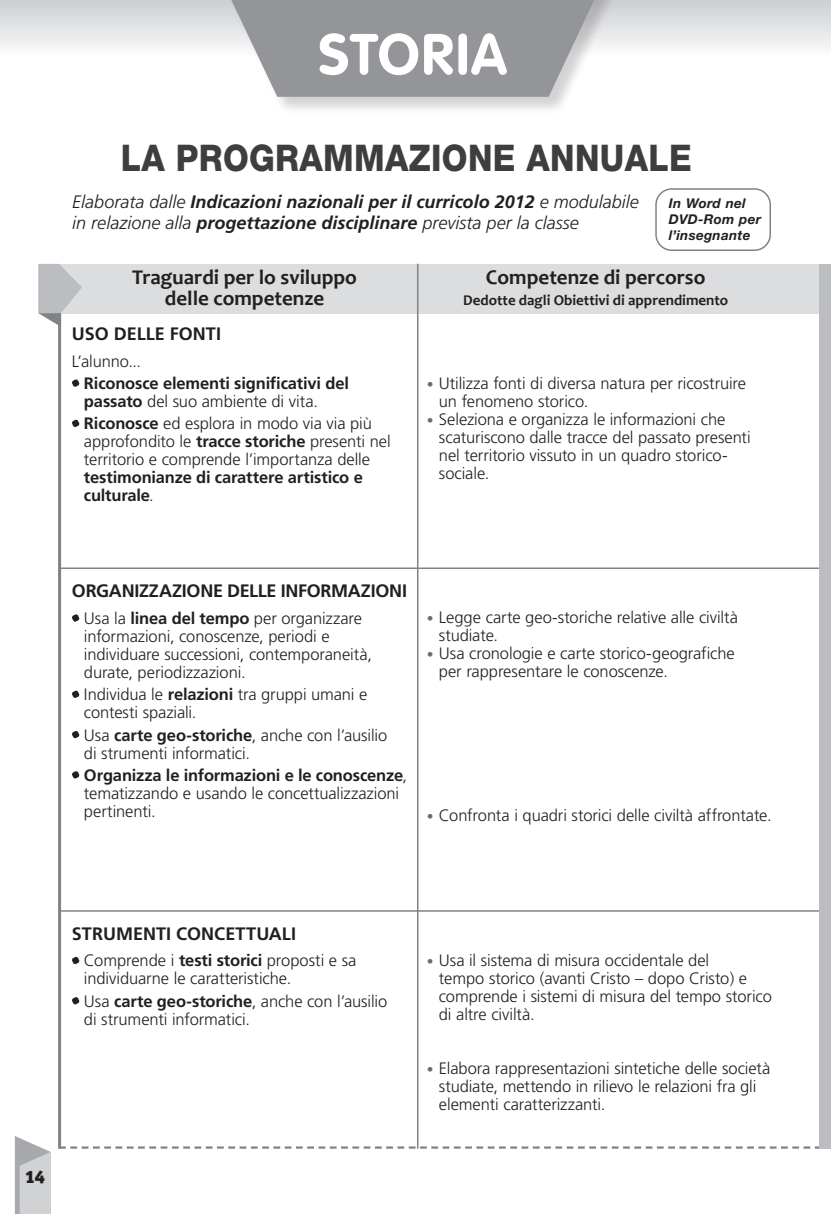
<style>
.page{position:relative;width:831px;height:1214px;background:#fff}
.page>*{position:absolute;margin:0;border:0;box-sizing:border-box;transform-origin:0 0}
.t1{font:700 57px "VAG Rounded Std";letter-spacing:.025em;color:#fff}
.t2{font:800 36.75px "Helvetica Neue LT Std";letter-spacing:.01em;color:#3e3e3f;scale:.9 1}
.t3{font:700 21px/21px "Candara";color:#231f20;text-align:center}
.t4{font:italic 700 18px/21px "Frutiger";color:#231f20}
.t5{font:700 18px "Frutiger";letter-spacing:-.005em;color:#231f20}
.t6{font:900 18px "Officina Ser ITC";color:#231f20}
.t7{font:300 16.5px/18px "Frutiger";letter-spacing:-.005em;color:#231f20}
.t8{font:700 16.5px/18px "Frutiger";letter-spacing:-.01em;color:#231f20}
.t9{font:700 15px "Candara";color:#231f20}
.t10{font:italic 700 13.5px/15.8px "Helvetica Neue LT Std";letter-spacing:.02em;color:#231f20}
.s1{font-weight:300}
.s2{font-weight:700}
.s3{font-size:13.5px;color:#6c6d70}
</style>
<div class="page">
<div style="left:0;top:0;width:829px;height:57px;background:linear-gradient(to bottom,#ccced0,#fdfdfd)"></div>
<svg style="left:829px;top:1px;width:1px;height:46px"></svg>
<div style="left:222px;top:0;width:399px;height:115px;background:#231f20;opacity:.2"></div>
<svg style="left:221px;top:0;width:383px;height:97px;background:#a2a4a6"></svg>
<div style="left:58px;top:264px;width:772px;height:49px;background:#dcdddf"></div>
<svg style="left:38px;top:264px;width:44px;height:63px"></svg>
<hr style="left:58px;top:313px;width:3px;height:835px;background:#808285">
<div style="left:655px;top:188px;width:115px;height:63px;border:2px solid #808285;border-radius:16px"></div>
<svg style="left:72px;top:379px;width:8px;height:8px"></svg>
<svg style="left:72px;top:419px;width:8px;height:8px"></svg>
<svg style="left:72px;top:614px;width:8px;height:8px"></svg>
<svg style="left:72px;top:690px;width:8px;height:8px"></svg>
<svg style="left:72px;top:731px;width:8px;height:7px"></svg>
<svg style="left:72px;top:771px;width:8px;height:7px"></svg>
<svg style="left:72px;top:956px;width:8px;height:8px"></svg>
<svg style="left:72px;top:997px;width:8px;height:7px"></svg>
<hr style="left:59px;top:567px;width:771px;height:2px;background:#808285">
<hr style="left:59px;top:910px;width:771px;height:1px;background:#808285">
<hr style="left:417px;top:264px;width:1px;height:884px;background:#808285">
<svg style="left:61px;top:1146px;width:757px;height:2px"></svg>
<div style="left:818px;top:264px;width:12px;height:884px;background:#bcbdc0"></div>
<svg style="left:15px;top:1136px;width:36px;height:77px;background:#cacacd"></svg>
<h1 class="t1" style="left:318px;top:21px;width:190px">STORIA</h1>
<h2 class="t2" style="left:121px;top:136px;width:635px">LA PROGRAMMAZIONE ANNUALE</h2>
<p class="t10" style="left:668px;top:195px;width:94px">In Word nel<br>DVD-Rom per l’insegnante</p>
<p class="t4" style="left:72px;top:191px;width:568px"><span class="s1">Elaborata dalle</span> Indicazioni nazionali per il curricolo 2012 <span class="s1">e modulabile in relazione alla</span> progettazione disciplinare <span class="s1">prevista per la classe</span></p>
<p class="t3" style="left:132px;top:267px;width:226px">Traguardi per lo sviluppo delle competenze</p>
<p class="t3" style="left:486px;top:267px;width:221px">Competenze di percorso</p>
<p class="t9" style="left:463px;top:291px;width:267px">Dedotte dagli Obiettivi di apprendimento</p>
<p class="t5" style="left:72px;top:323px;width:151px">USO DELLE FONTI</p>
<p class="t7" style="left:72px;top:352px;width:71px">L’alunno...</p>
<p class="t8" style="left:84px;top:374px;width:266px">Riconosce elementi significativi del passato <span class="s1">del suo ambiente di vita.</span></p>
<p class="t7" style="left:84px;top:414px;width:308px"><span class="s2">Riconosce</span> ed esplora in modo via via più approfondito le <span class="s2">tracce storiche</span> presenti nel territorio e comprende l’importanza delle</p>
<p class="t8" style="left:84px;top:468px;width:280px">testimonianze di carattere artistico e culturale<span class="s1">.</span></p>
<p class="t7" style="left:439px;top:374px;width:309px;text-indent:-12px"><span class="s3">•</span> Utilizza fonti di diversa natura per ricostruire un fenomeno storico.</p>
<p class="t7" style="left:439px;top:410px;width:313px;text-indent:-12px"><span class="s3">•</span> Seleziona e organizza le informazioni che scaturiscono dalle tracce del passato presenti nel territorio vissuto in un quadro storico&shy;sociale.</p>
<p class="t5" style="left:72px;top:580px;width:336px">ORGANIZZAZIONE DELLE INFORMAZIONI</p>
<p class="t7" style="left:84px;top:609px;width:289px">Usa la <span class="s2">linea del tempo</span> per organizzare informazioni, conoscenze, periodi e individuare successioni, contemporaneità, durate, periodizzazioni.</p>
<p class="t7" style="left:84px;top:685px;width:285px">Individua le <span class="s2">relazioni</span> tra gruppi umani e contesti spaziali.</p>
<p class="t7" style="left:84px;top:725px;width:305px">Usa <span class="s2">carte geo-storiche</span>, anche con l’ausilio di strumenti informatici.</p>
<p class="t7" style="left:84px;top:766px;width:324px"><span class="s2">Organizza le informazioni e le conoscenze</span>, tematizzando e usando le concettualizzazioni pertinenti.</p>
<p class="t7" style="left:439px;top:608px;width:300px;text-indent:-12px"><span class="s3">•</span> Legge carte geo-storiche relative alle civiltà studiate.</p>
<p class="t7" style="left:439px;top:644px;width:297px;text-indent:-12px"><span class="s3">•</span> Usa cronologie e carte storico-geografiche per rappresentare le conoscenze.</p>
<p class="t7" style="left:427px;top:806px;width:346px"><span class="s3">•</span> Confronta i quadri storici delle civiltà affrontate.</p>
<p class="t5" style="left:72px;top:922px;width:225px">STRUMENTI CONCETTUALI</p>
<p class="t7" style="left:84px;top:951px;width:274px">Comprende i <span class="s2">testi storici</span> proposti e sa individuarne le caratteristiche.</p>
<p class="t7" style="left:84px;top:991px;width:305px">Usa <span class="s2">carte geo-storiche</span>, anche con l’ausilio di strumenti informatici.</p>
<p class="t6" style="left:25px;top:1165px;width:21px">14</p>
<p class="t7" style="left:439px;top:950px;width:334px;text-indent:-12px"><span class="s3">•</span> Usa il sistema di misura occidentale del<br>tempo storico (avanti Cristo – dopo Cristo) e comprende i sistemi di misura del tempo storico di altre civiltà.</p>
<p class="t7" style="left:439px;top:1058px;width:333px;text-indent:-12px"><span class="s3">•</span> Elabora rappresentazioni sintetiche delle società studiate, mettendo in rilievo le relazioni fra gli elementi caratterizzanti.</p>
</div>
